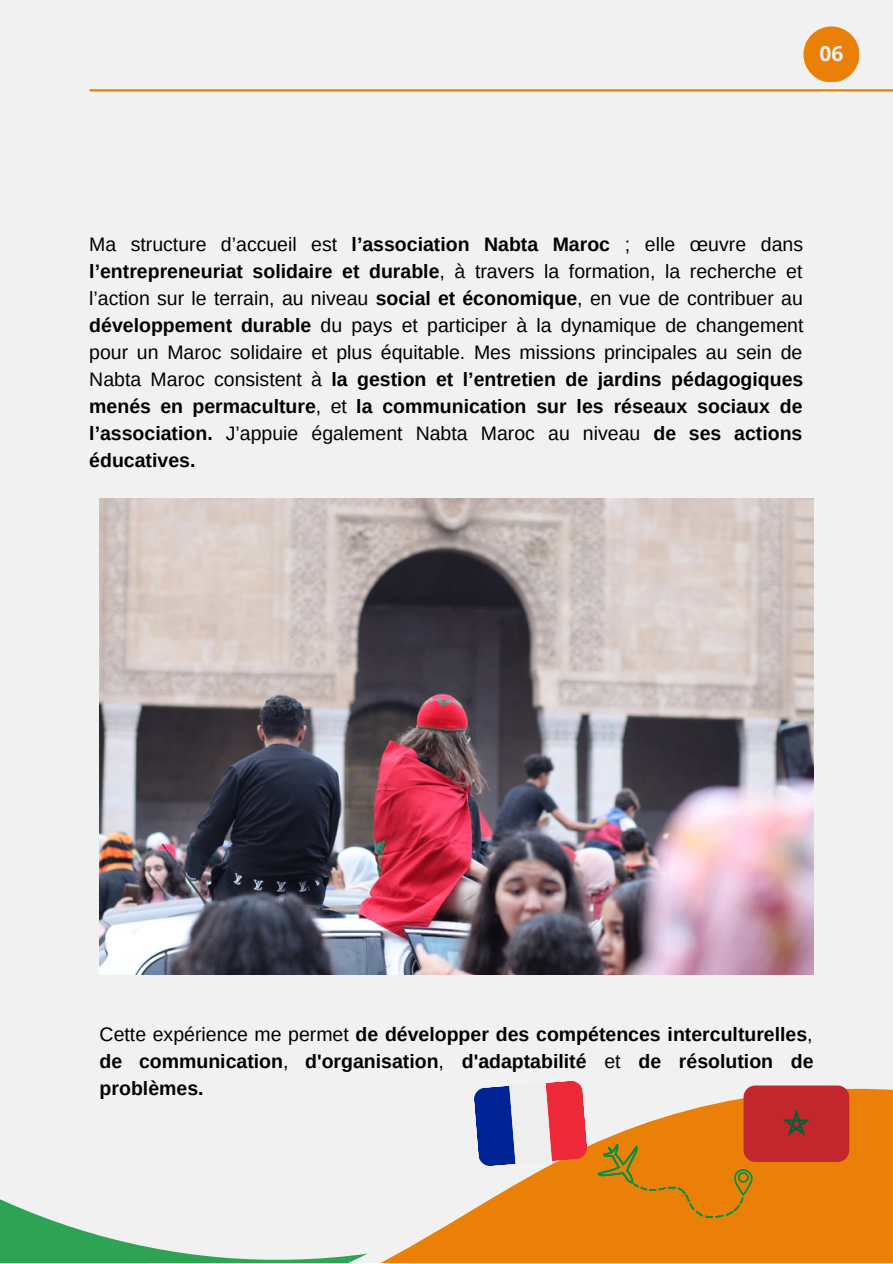
<style>
.page{position:relative;width:893px;height:1264px;background:#fff}
.page>*{position:absolute;margin:0;border:0;box-sizing:border-box;transform-origin:0 0}
.t1{font:700 21px "Open Sans";color:#f1f1f1}
.t2{font:19.5px/27px "Arimo";color:#000;text-align:justify}
.t3{font:700 19.5px/27px "Arimo";color:#000;text-align:justify}
.s1{font-weight:700}
.s2{font-weight:400}
</style>
<div class="page">
<div style="left:0;top:0;width:892px;height:1262px;background:#f1f1f1"></div>
<hr style="left:90px;top:89px;width:802px;height:2px;background:#ea8008">
<svg style="left:367px;top:1087px;width:525px;height:175px;fill:#ea8008"></svg>
<svg style="left:0;top:1199px;width:367px;height:63px"></svg>
<div style="left:803px;top:26px;width:56px;height:56px;background:#ea8008;border-radius:50%"></div>
<img style="left:100px;top:498px;width:713px;height:476px">
<svg style="left:473px;top:1081px;width:115px;height:85px"></svg>
<svg style="left:597px;top:1143px;width:155px;height:74px;background:#d9810c"></svg>
<div style="left:743px;top:1085px;width:106px;height:76px;background:#c1272d;border-radius:12px"></div>
<svg style="left:782px;top:1109px;width:28px;height:26px"></svg>
<p class="t1" style="left:819px;top:39px;width:25px">02</p>
<p class="t1" style="left:831px;top:39px;width:13px">6</p>
<p class="t2" style="left:89px;top:230px;width:715px">Ma structure d’accueil est <span class="s1">l’association Nabta Maroc</span> ; elle œuvre dans <span class="s1">l’entrepreneuriat solidaire et durable</span>, à travers la formation, la recherche et l’action sur le terrain, au niveau <span class="s1">social et économique</span>, en vue de contribuer au <span class="s1">développement durable</span> du pays et participer à la dynamique de changement pour un Maroc solidaire et plus équitable. Mes missions principales au sein de Nabta Maroc consistent à <span class="s1">la gestion et l’entretien de jardins pédagogiques menés en permaculture</span>, et <span class="s1">la communication sur les réseaux sociaux de l’association.</span> J’appuie également Nabta Maroc au niveau <span class="s1">de ses actions éducatives.</span></p>
<p class="t3" style="left:100px;top:1020px;width:715px"><span class="s2">Cette expérience me permet</span> de développer des compétences interculturelles<span class="s2">, </span>de communication<span class="s2">,</span> d'organisation<span class="s2">,</span> d'adaptabilité <span class="s2">et</span> de résolution de problèmes.</p>
</div>
